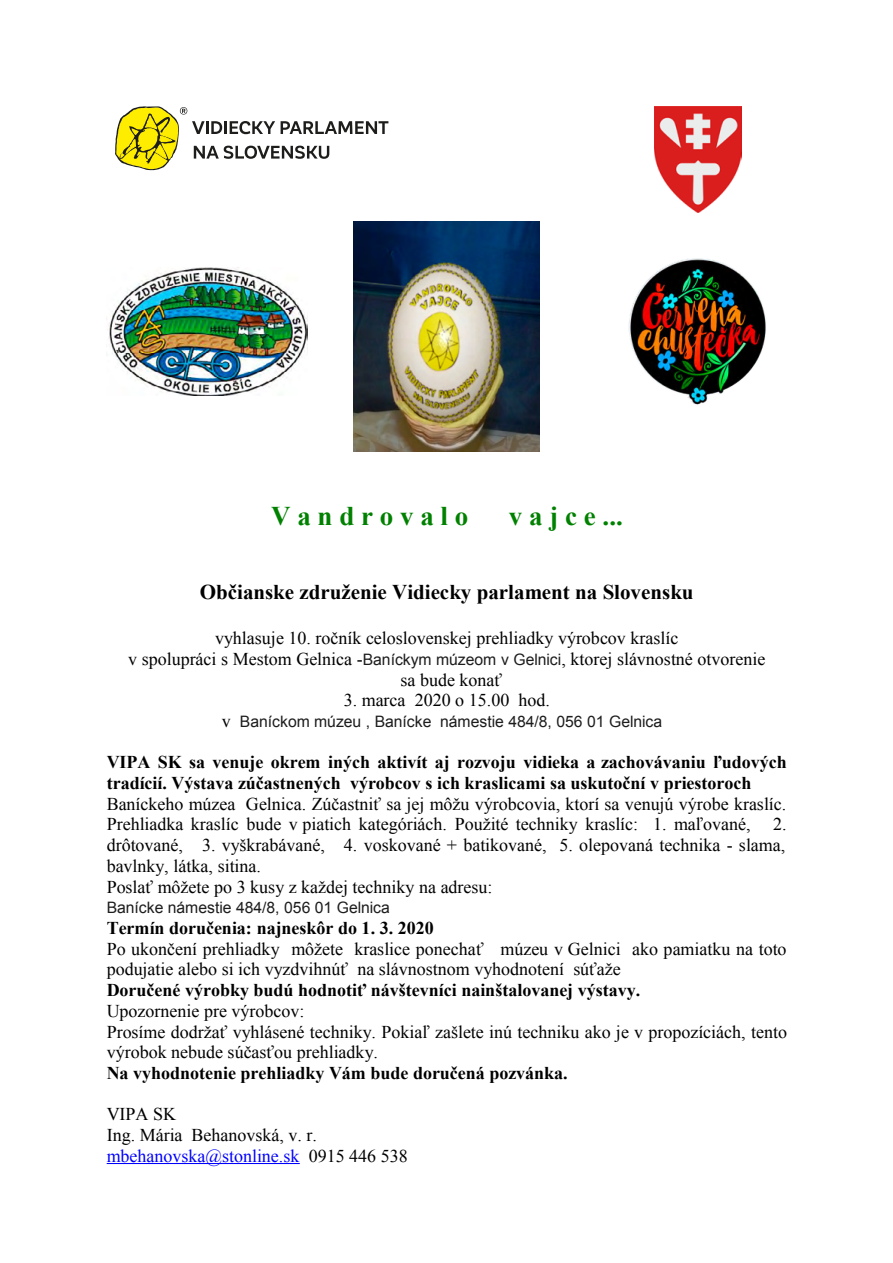
<style>
.page{position:relative;width:893px;height:1263px;background:#fff}
.page>*{position:absolute;margin:0;border:0;box-sizing:border-box;transform-origin:0 0}
.t1{font:700 27px "Times New Roman";letter-spacing:.25em;color:#008100}
.t2{font:700 21px "Times New Roman";color:#000}
.t3{font:18px/20.7px "Times New Roman";color:#000}
.t4{font:700 18px/20.7px "Times New Roman";color:#000}
.t5{font:15.75px "Arial";letter-spacing:-.005em;color:#1d1d1d}
.s1{font-family:"Arial";font-size:15.75px;color:#1d1d1d}
.s2{font-family:"Times New Roman";font-size:18px;color:#000}
.s3{color:#00f}
</style>
<div class="page">
<img style="left:353px;top:221px;width:187px;height:230px">
<hr style="left:107px;top:1163px;width:193px;height:1px;background:#00f">
<svg style="left:115px;top:106px;width:273px;height:64px"></svg>
<img style="left:654px;top:106px;width:87px;height:107px">
<img style="left:106px;top:268px;width:202px;height:127px">
<img style="left:628px;top:258px;width:138px;height:147px">
<h1 class="t1" style="left:271px;top:506px;width:199px">Van d r oval o</h1>
<h1 class="t1" style="left:509px;top:506px;width:115px">v a j c e ...</h1>
<p class="t2" style="left:200px;top:584px;width:495px">Občianske združenie Vidiecky parlament na Slovensku</p>
<p class="t3" style="left:128px;top:629px;width:639px;text-align:center">vyhlasuje 10. ročník celoslovenskej prehliadky výrobcov kraslíc<br>v spolupráci s Mestom Gelnica -<span class="s1">Baníckym múzeom v Gelnici</span>, ktorej slávnostné otvorenie sa bude konať</p>
<p class="t3" style="left:344px;top:692px;width:207px">3. marca 2020 o 15.00 hod.</p>
<p class="t5" style="left:222px;top:715px;width:442px"><span class="s2">v</span> Baníckom múzeu , Banícke námestie 484/8, 056 01 Gelnica</p>
<p class="t4" style="left:107px;top:754px;width:682px">VIPA SK sa venuje okrem iných aktivít aj rozvoju vidieka a zachovávaniu ľudových tradícií. Výstava zúčastnených výrobcov s ich kraslicami sa uskutoční v priestoroch</p>
<p class="t3" style="left:107px;top:795px;width:681px">Baníckeho múzea Gelnica. Zúčastniť sa jej môžu výrobcovia, ktorí sa venujú výrobe kraslíc.<br>Prehliadka kraslíc bude v piatich kategóriách. Použité techniky kraslíc: 1. maľované, 2. drôtované, 3. vyškrabávané, 4. voskované + batikované, 5. olepovaná technika - slama, bavlnky, látka, sitina.<br>Poslať môžete po 3 kusy z každej techniky na adresu:</p>
<p class="t5" style="left:107px;top:902px;width:285px">Banícke námestie 484/8, 056 01 Gelnica</p>
<p class="t4" style="left:107px;top:919px;width:328px">Termín doručenia: najneskôr do 1. 3. 2020</p>
<p class="t3" style="left:107px;top:940px;width:681px">Po ukončení prehliadky môžete kraslice ponechať múzeu v Gelnici ako pamiatku na toto podujatie alebo si ich vyzdvihnúť na slávnostnom vyhodnotení súťaže</p>
<p class="t4" style="left:107px;top:981px;width:535px">Doručené výrobky budú hodnotiť návštevníci nainštalovanej výstavy.</p>
<p class="t3" style="left:107px;top:1002px;width:682px">Upozornenie pre výrobcov:<br>Prosíme dodržať vyhlásené techniky. Pokiaľ zašlete inú techniku ako je v propozíciách, tento výrobok nebude súčasťou prehliadky.</p>
<p class="t4" style="left:107px;top:1064px;width:463px">Na vyhodnotenie prehliadky Vám bude doručená pozvánka.</p>
<p class="t3" style="left:107px;top:1106px;width:303px">VIPA SK<br>Ing. Mária Behanovská, v. r. <span class="s3">mbehanovska@stonline.sk</span> 0915 446 538</p>
</div>
